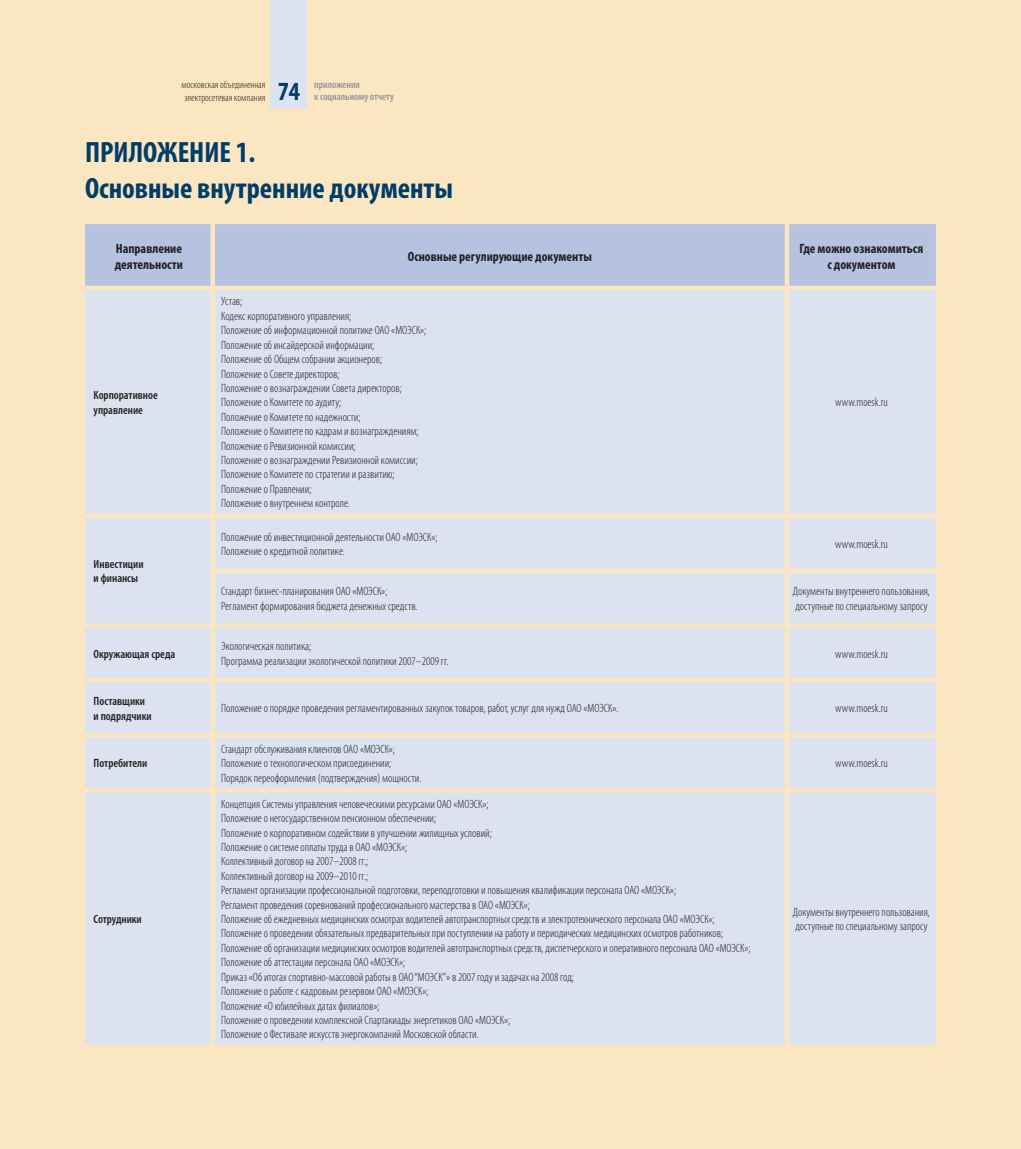
<style>
.page{position:relative;width:1021px;height:1149px;background:#fff}
.page>*{position:absolute;margin:0;border:0;box-sizing:border-box;transform-origin:0 0}
.t1{font:700 condensed 29.4px/36px "Myriad Pro";color:#003d69}
.t2{font:700 condensed 26.25px "Myriad Pro";color:#003d69}
.t3{font:700 condensed 13.5px/16.5px "Myriad Pro";color:#231f20}
.t4{font:300 condensed 12px/14.4px "Myriad Pro";color:#231f20}
.t5{font:600 condensed 12px/14.4px "Myriad Pro";color:#231f20}
.t6{font:300 condensed 10.5px/12.6px "Myriad Pro";color:#231f20}
.t7{font:600 condensed 10.5px "Myriad Pro";color:#939598}
</style>
<div class="page">
<div style="left:0;top:0;width:1020px;height:1148px;background:#fae6c0"></div>
<div style="left:270px;top:0;width:36px;height:108px;background:#dce2f0"></div>
<div style="left:85px;top:224px;width:850px;height:61px;background:#b5c3e1"></div>
<div style="left:85px;top:290px;width:850px;height:754px;background:#dce2f0"></div>
<div style="left:210px;top:224px;width:5px;height:61px;background:#fae6c0"></div>
<div style="left:784px;top:224px;width:5px;height:61px;background:#fae6c0"></div>
<div style="left:210px;top:290px;width:5px;height:223px;background:#fae6c0"></div>
<div style="left:784px;top:290px;width:5px;height:223px;background:#fae6c0"></div>
<div style="left:85px;top:513px;width:702px;height:5px;background:#fae6c0"></div>
<div style="left:210px;top:518px;width:5px;height:50px;background:#fae6c0"></div>
<div style="left:787px;top:513px;width:148px;height:5px;background:#fae6c0"></div>
<div style="left:784px;top:518px;width:5px;height:50px;background:#fae6c0"></div>
<svg style="left:210px;top:568px;width:577px;height:4px"></svg>
<div style="left:210px;top:572px;width:5px;height:51px;background:#fae6c0"></div>
<svg style="left:787px;top:568px;width:148px;height:4px"></svg>
<div style="left:784px;top:572px;width:5px;height:51px;background:#fae6c0"></div>
<svg style="left:85px;top:623px;width:702px;height:4px"></svg>
<div style="left:210px;top:627px;width:5px;height:51px;background:#fae6c0"></div>
<svg style="left:787px;top:623px;width:148px;height:4px"></svg>
<div style="left:784px;top:627px;width:5px;height:51px;background:#fae6c0"></div>
<hr style="left:85px;top:678px;width:702px;height:4px;background:#fae6c0">
<div style="left:210px;top:682px;width:5px;height:50px;background:#fae6c0"></div>
<hr style="left:787px;top:678px;width:148px;height:4px;background:#fae6c0">
<div style="left:784px;top:682px;width:5px;height:50px;background:#fae6c0"></div>
<div style="left:85px;top:732px;width:702px;height:5px;background:#fae6c0"></div>
<div style="left:210px;top:737px;width:5px;height:50px;background:#fae6c0"></div>
<div style="left:787px;top:732px;width:148px;height:5px;background:#fae6c0"></div>
<div style="left:784px;top:737px;width:5px;height:50px;background:#fae6c0"></div>
<div style="left:85px;top:787px;width:702px;height:5px;background:#fae6c0"></div>
<div style="left:210px;top:792px;width:5px;height:252px;background:#fae6c0"></div>
<div style="left:787px;top:787px;width:148px;height:5px;background:#fae6c0"></div>
<div style="left:784px;top:792px;width:5px;height:252px;background:#fae6c0"></div>
<svg style="left:85px;top:1044px;width:850px;height:1px"></svg>
<p class="t6" style="left:182px;top:79px;width:85px">московская объединенная электросетевая компания</p>
<p class="t7" style="left:314px;top:80px;width:47px">приложения</p>
<h2 class="t2" style="left:278px;top:82px;width:24px">74</h2>
<p class="t7" style="left:314px;top:93px;width:81px">к социальному отчету</p>
<h1 class="t1" style="left:85px;top:137px;width:369px">ПРИЛОЖЕНИЕ 1.<br>Основные внутренние документы</h1>
<p class="t3" style="left:115px;top:241px;width:70px">Направление деятельности</p>
<p class="t3" style="left:408px;top:249px;width:185px">Основные регулирующие документы</p>
<p class="t3" style="left:799px;top:241px;width:125px;text-align:center">Где можно ознакомиться с документом</p>
<p class="t5" style="left:94px;top:389px;width:66px">Корпоративное управление</p>
<p class="t5" style="left:94px;top:557px;width:51px">Инвестиции и финансы</p>
<p class="t4" style="left:221px;top:295px;width:206px">Устав;<br>Кодекс корпоративного управления;<br>Положение об информационной политике ОАО «МОЭСК»; Положение об инсайдерской информации;<br>Положение об Общем собрании акционеров;<br>Положение о Совете директоров;<br>Положение о вознаграждении Совета директоров; Положение о Комитете по аудиту;<br>Положение о Комитете по надежности;<br>Положение о Комитете по кадрам и вознаграждениям; Положение о Ревизионной комиссии;<br>Положение о вознаграждении Ревизионной комиссии; Положение о Комитете по стратегии и развитию; Положение о Правлении;<br>Положение о внутреннем контроле.</p>
<p class="t4" style="left:835px;top:396px;width:54px">www.moesk.ru</p>
<p class="t4" style="left:221px;top:530px;width:218px">Положение об инвестиционной деятельности ОАО «МОЭСК»;<br>Положение о кредитной политике.</p>
<p class="t4" style="left:835px;top:537px;width:54px">www.moesk.ru</p>
<p class="t4" style="left:221px;top:585px;width:198px">Стандарт бизнес-планирования ОАО «МОЭСК»;<br>Регламент формирования бюджета денежных средств.</p>
<p class="t4" style="left:793px;top:585px;width:138px">Документы внутреннего пользования, доступные по специальному запросу</p>
<p class="t5" style="left:94px;top:647px;width:83px">Окружающая среда</p>
<p class="t4" style="left:221px;top:640px;width:229px">Экологическая политика;<br>Программа реализации экологической политики 2007–2009 гг.</p>
<p class="t4" style="left:835px;top:647px;width:54px">www.moesk.ru</p>
<p class="t5" style="left:94px;top:695px;width:59px">Поставщики и подрядчики</p>
<p class="t4" style="left:221px;top:702px;width:399px">Положение о порядке проведения регламентированных закупок товаров, работ, услуг для нужд ОАО «МОЭСК».</p>
<p class="t4" style="left:835px;top:702px;width:54px">www.moesk.ru</p>
<p class="t5" style="left:94px;top:757px;width:55px">Потребители</p>
<p class="t4" style="left:221px;top:742px;width:202px">Стандарт обслуживания клиентов ОАО «МОЭСК»;<br>Положение о технологическом присоединении;<br>Порядок переоформления (подтверждения) мощности.</p>
<p class="t4" style="left:835px;top:757px;width:54px">www.moesk.ru</p>
<p class="t5" style="left:94px;top:912px;width:50px">Сотрудники</p>
<p class="t4" style="left:221px;top:797px;width:531px">Концепция Системы управления человеческими ресурсами ОАО «МОЭСК»;<br>Положение о негосударственном пенсионном обеспечении;<br>Положение о корпоративном содействии в улучшении жилищных условий;<br>Положение о системе оплаты труда в ОАО «МОЭСК»;<br>Коллективный договор на 2007–2008 гг.;<br>Коллективный договор на 2009–2010 гг.;<br>Регламент организации профессиональной подготовки, переподготовки и повышения квалификации персонала ОАО «МОЭСК»;<br>Регламент проведения соревнований профессионального мастерства в ОАО «МОЭСК»;<br>Положение об ежедневных медицинских осмотрах водителей автотранспортных средств и электротехнического персонала ОАО «МОЭСК»; Положение о проведении обязательных предварительных при поступлении на работу и периодических медицинских осмотров работников; Положение об организации медицинских осмотров водителей автотранспортных средств, диспетчерского и оперативного персонала ОАО «МОЭСК»; Положение об аттестации персонала ОАО «МОЭСК»;<br>Приказ «Об итогах спортивно-массовой работы в ОАО “МОЭСК”» в 2007 году и задачах на 2008 год;<br>Положение о работе с кадровым резервом ОАО «МОЭСК»;<br>Положение «О юбилейных датах филиалов»;<br>Положение о проведении комплексной Спартакиады энергетиков ОАО «МОЭСК»;<br>Положение о Фестивале искусств энергокомпаний Московской области.</p>
<p class="t4" style="left:793px;top:905px;width:138px">Документы внутреннего пользования, доступные по специальному запросу</p>
</div>
